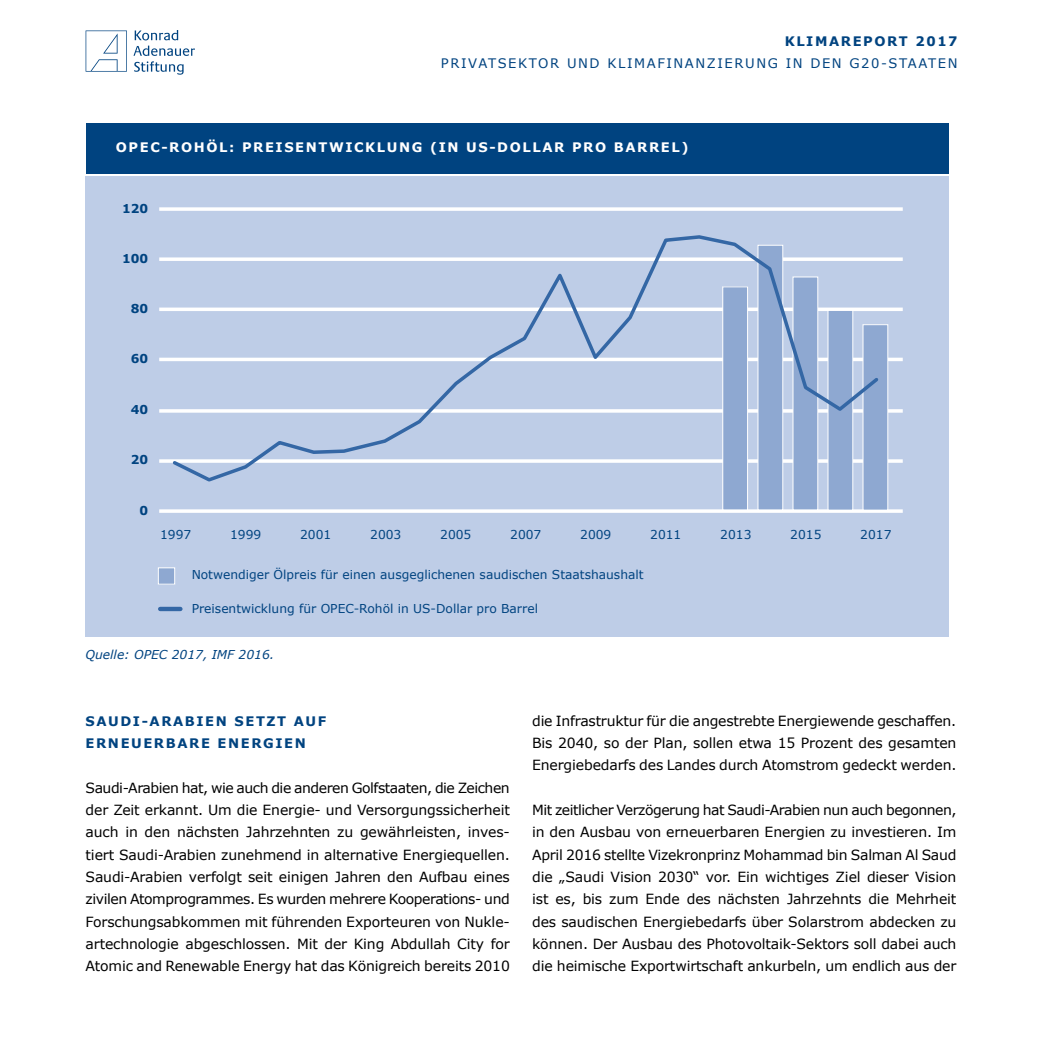
<style>
.page{position:relative;width:1042px;height:1042px;background:#fff}
.page>*{position:absolute;margin:0;border:0;box-sizing:border-box;transform-origin:0 0}
.t1{font:14px/22.4px "Verdana";letter-spacing:-.01em;color:#000;text-align:justify}
.t2{font:700 13.12px/22.4px "Verdana";letter-spacing:.12em;color:#004380}
.t3{font:700 13.12px "Verdana";letter-spacing:.12em;color:#fff}
.t4{font:13.12px "Verdana";letter-spacing:.12em;color:#004380}
.t5{font:12.25px "Verdana";color:#004380}
.t6{font:italic 12.25px "Verdana";color:#004380}
.t7{font:700 12.25px "Verdana";color:#004380}
</style>
<div class="page">
<div style="left:86px;top:176px;width:863px;height:460px;background:#becde7"></div>
<svg style="left:159px;top:509px;width:744px;height:4px;background:#f7f9fc"></svg>
<svg style="left:159px;top:459px;width:744px;height:4px"></svg>
<hr style="left:159px;top:409px;width:744px;height:4px;background:#f3f5fa">
<hr style="left:159px;top:358px;width:744px;height:3px;background:#fff">
<svg style="left:159px;top:307px;width:744px;height:4px"></svg>
<svg style="left:159px;top:257px;width:744px;height:4px"></svg>
<hr style="left:159px;top:207px;width:744px;height:4px;background:#f4f6fb">
<div style="left:723px;top:287px;width:24px;height:223px;background:#8ea8d1"></div>
<div style="left:722px;top:286px;width:26px;height:224px;border:1px solid #fff"></div>
<div style="left:758px;top:245px;width:25px;height:265px;background:#8ea8d1"></div>
<div style="left:757px;top:245px;width:26px;height:265px;border:1px solid #fff"></div>
<div style="left:793px;top:277px;width:25px;height:233px;background:#8ea8d1"></div>
<div style="left:792px;top:276px;width:26px;height:234px;border:1px solid #fff"></div>
<div style="left:828px;top:310px;width:25px;height:200px;background:#8ea8d1"></div>
<div style="left:827px;top:310px;width:26px;height:200px;border:1px solid #fff"></div>
<div style="left:863px;top:325px;width:25px;height:185px;background:#8ea8d1"></div>
<div style="left:862px;top:324px;width:26px;height:186px;border:1px solid #fff"></div>
<svg style="left:170px;top:235px;width:711px;height:248px"></svg>
<hr style="left:160px;top:607px;width:20px;height:4px;background:#3467a5">
<div style="left:158px;top:568px;width:17px;height:16px;background:#8ea8d1"></div>
<div style="left:158px;top:567px;width:17px;height:17px;border:1px solid #fff"></div>
<div style="left:86px;top:123px;width:863px;height:51px;background:#004380"></div>
<svg style="left:86px;top:30px;width:41px;height:42px"></svg>
<svg style="left:135px;top:30px;width:43px;height:10px"></svg>
<svg style="left:134px;top:46px;width:61px;height:29px"></svg>
<p class="t2" style="left:784px;top:30px;width:174px">KLIMAREPORT 2017</p>
<p class="t4" style="left:441px;top:55px;width:518px">PRIVATSEKTOR UND KLIMAFINANZIERUNG IN DEN G20-STAATEN</p>
<p class="t3" style="left:116px;top:138px;width:574px">OPEC-ROHÖL: PREISENTWICKLUNG (IN US-DOLLAR PRO BARREL)</p>
<p class="t7" style="left:122px;top:199px;width:28px">120</p>
<p class="t7" style="left:122px;top:249px;width:28px">100</p>
<p class="t7" style="left:131px;top:300px;width:19px">80</p>
<p class="t7" style="left:131px;top:350px;width:19px">60</p>
<p class="t7" style="left:131px;top:401px;width:19px">40</p>
<p class="t7" style="left:131px;top:451px;width:19px">20</p>
<p class="t7" style="left:140px;top:501px;width:10px">0</p>
<p class="t5" style="left:160px;top:526px;width:33px">1997</p>
<p class="t5" style="left:230px;top:526px;width:33px">1999</p>
<p class="t5" style="left:192px;top:566px;width:453px">Notwendiger Ölpreis für einen ausgeglichenen saudischen Staatshaushalt</p>
<p class="t5" style="left:192px;top:600px;width:348px">Preisentwicklung für OPEC-Rohöl in US-Dollar pro Barrel</p>
<p class="t5" style="left:300px;top:526px;width:33px">2001</p>
<p class="t5" style="left:370px;top:526px;width:33px">2003</p>
<p class="t5" style="left:440px;top:526px;width:33px">2005</p>
<p class="t5" style="left:510px;top:526px;width:33px">2007</p>
<p class="t5" style="left:580px;top:526px;width:33px">2009</p>
<p class="t5" style="left:650px;top:526px;width:33px">2011</p>
<p class="t5" style="left:720px;top:526px;width:33px">2013</p>
<p class="t5" style="left:790px;top:526px;width:33px">2015</p>
<p class="t5" style="left:860px;top:526px;width:33px">2017</p>
<p class="t6" style="left:86px;top:646px;width:190px">Quelle: OPEC 2017, IMF 2016.</p>
<p class="t2" style="left:86px;top:709px;width:242px">SAUDI-ARABIEN SETZT AUF<br>ERNEUERBARE ENERGIEN</p>
<p class="t1" style="left:86px;top:776px;width:426px">Saudi-Arabien hat, wie auch die anderen Golfstaaten, die Zeichen der Zeit erkannt. Um die Energie- und Versorgungssicherheit auch in den nächsten Jahrzehnten zu gewährleisten, inves&shy;tiert Saudi-Arabien zunehmend in alternative Energiequellen.<br>Saudi-Arabien verfolgt seit einigen Jahren den Aufbau eines zivilen Atomprogrammes. Es wurden mehrere Kooperations- und Forschungsabkommen mit führenden Exporteuren von Nukle&shy;artechnologie abgeschlossen. Mit der King Abdullah City for Atomic and Renewable Energy hat das Königreich bereits 2010</p>
<p class="t1" style="left:532px;top:709px;width:426px">die Infrastruktur für die angestrebte Energiewende geschaffen.<br>Bis 2040, so der Plan, sollen etwa 15 Prozent des gesamten Energiebedarfs des Landes durch Atomstrom gedeckt werden.</p>
<p class="t1" style="left:532px;top:798px;width:426px">Mit zeitlicher Verzögerung hat Saudi-Arabien nun auch begonnen, in den Ausbau von erneuerbaren Energien zu investieren. Im April 2016 stellte Vizekronprinz Mohammad bin Salman Al Saud die „Saudi Vision 2030“ vor. Ein wichtiges Ziel dieser Vision ist es, bis zum Ende des nächsten Jahrzehnts die Mehrheit des saudischen Energiebedarfs über Solarstrom abdecken zu können. Der Ausbau des Photovoltaik-Sektors soll dabei auch die heimische Exportwirtschaft ankurbeln, um endlich aus der</p>
</div>
